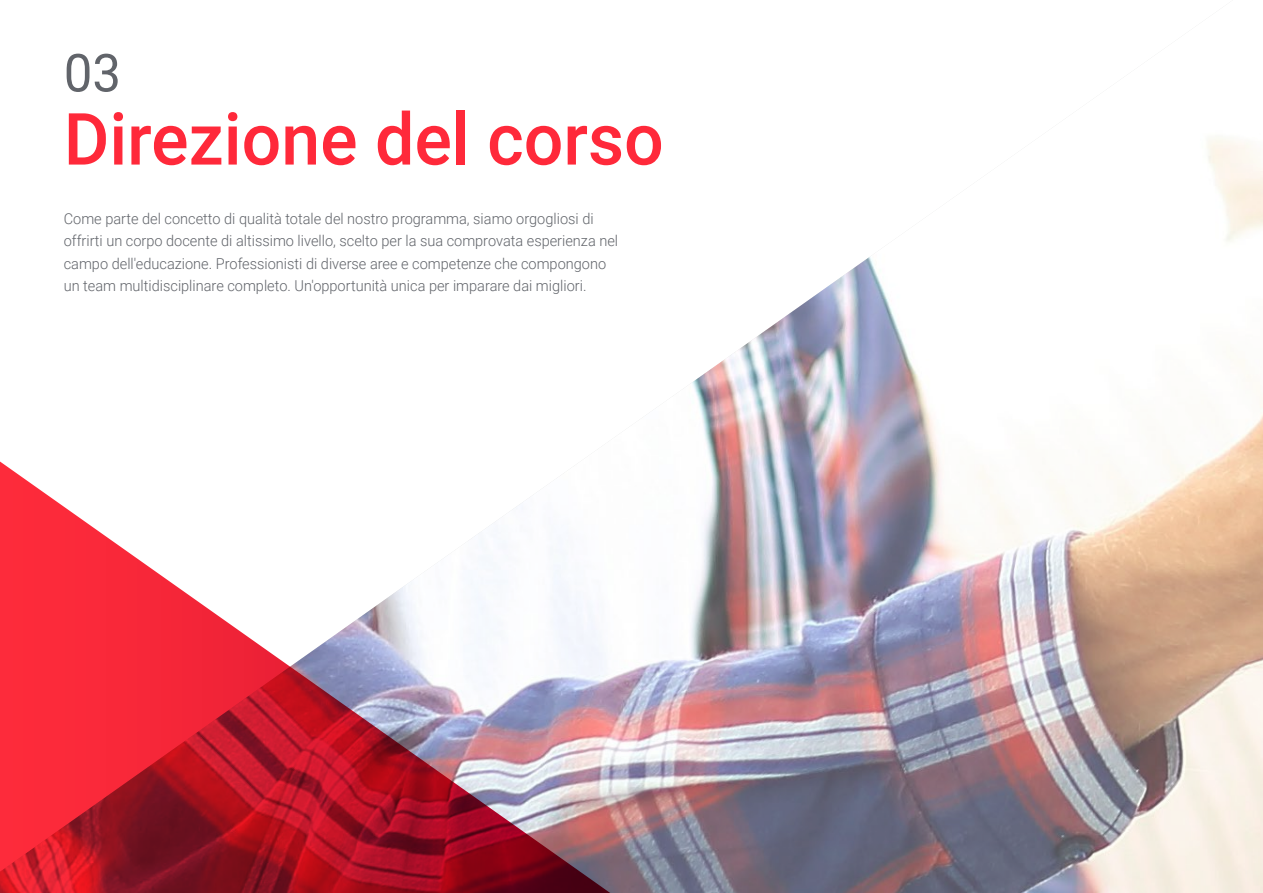
<style>
.page{position:relative;width:1263px;height:893px;background:#fff}
.page>*{position:absolute;margin:0;border:0;box-sizing:border-box;transform-origin:0 0}
.t1{font:500 72px "Roboto";color:#ff293a}
.t2{font:52.5px "Roboto";color:#61646a}
.t3{font:300 15px/22.5px "Roboto";color:#61646a}
</style>
<div class="page">
<img style="left:640px;top:136px;width:623px;height:757px">
<img style="left:0;top:461px;width:640px;height:432px">
<h2 class="t2" style="left:64px;top:36px;width:59px">03</h2>
<h1 class="t1" style="left:64px;top:89px;width:601px">Direzione del corso</h1>
<p class="t3" style="left:64px;top:207px;width:556px">Come parte del concetto di qualità totale del nostro programma, siamo orgogliosi di offrirti un corpo docente di altissimo livello, scelto per la sua comprovata esperienza nel campo dell'educazione. Professionisti di diverse aree e competenze che compongono un team multidisciplinare completo. Un'opportunità unica per imparare dai migliori.</p>
</div>
